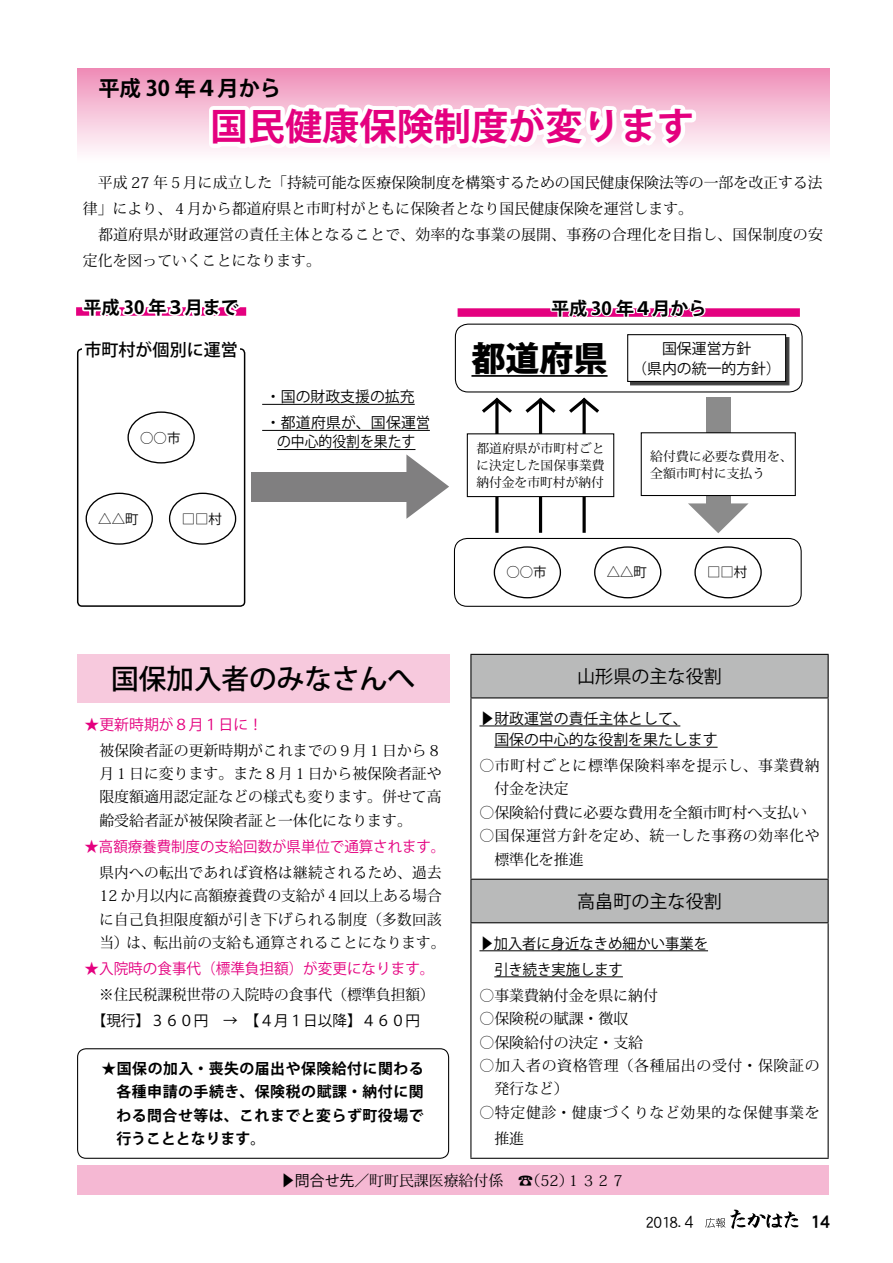
<style>
.page{position:relative;width:893px;height:1263px;background:#fff}
.page>*{position:absolute;margin:0;border:0;box-sizing:border-box;transform-origin:0 0}
.t1{font:700 37.2px "Koz Go Pro";color:#e4007f}
.t2{font:800 34.05px "Koz Go Pro";color:#000}
.t3{font:500 27.6px "Koz Go Pro";color:#000}
.t4{font:700 21.3px "Koz Go Pro";color:#000}
.t5{font:19.2px "DFHS Gothic Std W7";color:#000}
.t6{font:700 18px "Koz Go Pro";color:#000}
.t7{font:18px "Koz Go Pro";color:#000}
.t8{font:17.1px "DFHS Gothic Std W3";color:#000;scale:.93 1}
.t9{font:500 16.95px "Koz Go Pro";color:#000}
.t10{font:14.85px/23.4px "Koz Min Pro";color:#000}
.t11{font:14.85px/23.4px "Koz Min Pro";letter-spacing:.045em;color:#000}
.t12{font:14.85px/21.3px "Koz Go Pro";color:#000}
.t13{font:700 14.85px/23.4px "Koz Go Pro";letter-spacing:.035em;color:#000;text-align:justify}
.t14{font:14.85px "Koz Go Pro";color:#e4007f}
.t15{font:14.85px/26.1px "Koz Go Pro";color:#000;scale:.96 1}
.t16{font:14.85px "Koz Go Pro";color:#000;scale:.93 1}
.t17{font:13.35px "Koz Go Pro";color:#000}
.t18{font:12.75px/17px "Koz Min Pro";letter-spacing:.005em;color:#000;text-align:justify}
.s1{font-family:"Koz Go Pro"}
.s2{font-size:15.9px}
</style>
<div class="page">
<svg style="left:705px;top:1209px;width:93px;height:20px"></svg>
<div style="left:78px;top:68px;width:751px;height:95px;background:linear-gradient(to bottom,#ee8db7,#fff)"></div>
<div style="left:76px;top:307px;width:170px;height:9px;background:#e4007f"></div>
<div style="left:458px;top:308px;width:342px;height:9px;background:#e4007f"></div>
<svg style="left:202px;top:68px;width:498px;height:91px"></svg>
<svg style="left:471px;top:655px;width:357px;height:267px"></svg>
<hr style="left:470px;top:654px;width:359px;height:1px;background:#000">
<hr style="left:470px;top:655px;width:1px;height:42px;background:#000">
<hr style="left:828px;top:655px;width:1px;height:42px;background:#000">
<hr style="left:470px;top:697px;width:359px;height:1px;background:#000">
<hr style="left:470px;top:698px;width:1px;height:181px;background:#000">
<hr style="left:828px;top:698px;width:1px;height:181px;background:#000">
<hr style="left:470px;top:879px;width:359px;height:1px;background:#000">
<hr style="left:470px;top:880px;width:1px;height:42px;background:#000">
<hr style="left:828px;top:880px;width:1px;height:42px;background:#000">
<hr style="left:470px;top:922px;width:359px;height:1px;background:#000">
<hr style="left:470px;top:923px;width:1px;height:235px;background:#000">
<hr style="left:828px;top:923px;width:1px;height:235px;background:#000">
<hr style="left:470px;top:1158px;width:359px;height:1px;background:#000">
<hr style="left:479px;top:725px;width:201px;height:1px;background:#000">
<hr style="left:494px;top:747px;width:224px;height:1px;background:#000">
<hr style="left:479px;top:950px;width:229px;height:1px;background:#000">
<hr style="left:494px;top:976px;width:129px;height:1px;background:#000">
<div style="left:77px;top:654px;width:372px;height:49px;background:#f7c9dd"></div>
<div style="left:77px;top:1048px;width:372px;height:111px;border:1px solid #000;border-radius:9px"></div>
<div style="left:77px;top:1165px;width:752px;height:30px;background:#f5b8d3"></div>
<svg style="left:80px;top:307px;width:166px;height:9px"></svg>
<svg style="left:549px;top:308px;width:158px;height:9px"></svg>
<div style="left:127px;top:411px;width:68px;height:52px;border:1px solid #000;border-radius:50%"></div>
<div style="left:169px;top:493px;width:67px;height:52px;border:1px solid #000;border-radius:50%"></div>
<div style="left:86px;top:493px;width:67px;height:52px;border:1px solid #000;border-radius:50%"></div>
<hr style="left:262px;top:404px;width:153px;height:1px;background:#000">
<hr style="left:262px;top:430px;width:168px;height:1px;background:#000">
<hr style="left:277px;top:449px;width:138px;height:1px;background:#000">
<div style="left:251px;top:472px;width:156px;height:29px;background:#807f80"></div>
<svg style="left:406px;top:454px;width:43px;height:65px"></svg>
<hr style="left:471px;top:375px;width:137px;height:2px;background:#000">
<div style="left:494px;top:546px;width:67px;height:52px;border:1px solid #000;border-radius:50%"></div>
<div style="left:694px;top:546px;width:68px;height:52px;border:1px solid #000;border-radius:50%"></div>
<div style="left:594px;top:546px;width:67px;height:52px;border:1px solid #000;border-radius:50%"></div>
<div style="left:630px;top:337px;width:159px;height:48px;background:#404040"></div>
<div style="left:628px;top:335px;width:158px;height:46px;background:#fff"></div>
<div style="left:627px;top:334px;width:159px;height:48px;border:1px solid #000"></div>
<div style="left:454px;top:538px;width:348px;height:69px;border:1px solid #000;border-radius:13px"></div>
<div style="left:455px;top:324px;width:348px;height:68px;border:1px solid #000;border-radius:13px"></div>
<svg style="left:495px;top:416px;width:4px;height:117px"></svg>
<svg style="left:482px;top:397px;width:30px;height:19px"></svg>
<svg style="left:582px;top:416px;width:4px;height:117px"></svg>
<svg style="left:569px;top:397px;width:30px;height:19px"></svg>
<hr style="left:539px;top:400px;width:3px;height:133px;background:#000">
<svg style="left:525px;top:397px;width:31px;height:19px"></svg>
<div style="left:467px;top:434px;width:147px;height:63px;background:#fff"></div>
<div style="left:467px;top:433px;width:147px;height:64px;border:1px solid #000"></div>
<div style="left:706px;top:397px;width:25px;height:111px;background:#8b8b8b"></div>
<svg style="left:688px;top:503px;width:61px;height:30px"></svg>
<div style="left:641px;top:433px;width:154px;height:62px;background:#fff"></div>
<div style="left:641px;top:432px;width:155px;height:64px;border:1px solid #000"></div>
<div style="left:77px;top:348px;width:168px;height:259px;border:1px solid #000;border-radius:4px"></div>
<div style="left:83px;top:334px;width:157px;height:31px;background:#fff"></div>
<h3 class="t4" style="left:98px;top:75px;width:184px">平成 30 年４月から</h3>
<h1 class="t1" style="left:211px;top:103px;width:485px">国民健康保険制度が変ります</h1>
<p class="t10" style="left:83px;top:169px;width:741px;line-height:26.1px">　平成 27 年５月に成立した「持続可能な医療保険制度を構築するための国民健康保険法等の一部を改正する法律」により、４月から都道府県と市町村がともに保険者となり国民健康保険を運営します。<br>　都道府県が財政運営の責任主体となることで、効率的な事業の展開、事務の合理化を目指し、国保制度の安定化を図っていくことになります。</p>
<p class="t6" style="left:83px;top:295px;width:157px">平成 30 年３月まで</p>
<p class="t6" style="left:551px;top:296px;width:157px">平成 30 年４月から</p>
<p class="t9" style="left:85px;top:339px;width:155px">市町村が個別に運営</p>
<p class="t17" style="left:140px;top:429px;width:42px">○○市</p>
<p class="t17" style="left:98px;top:510px;width:42px">△△町</p>
<p class="t17" style="left:182px;top:510px;width:42px">□□村</p>
<p class="t12" style="left:266px;top:384px;width:165px;line-height:26.1px">・国の財政支援の拡充・都道府県が、国保運営</p>
<p class="t16" style="left:277px;top:432px;width:150px">の中心的役割を果たす</p>
<h2 class="t2" style="left:471px;top:336px;width:138px">都道府県</h2>
<p class="t12" style="left:632px;top:338px;width:150px;line-height:20.2px;text-align:center">国保運営方針<br>（県内の統一的方針）</p>
<p class="t18" style="left:476px;top:439px;width:130px">都道府県が市町村ごとに決定した国保事業費納付金を市町村が納付</p>
<p class="t18" style="left:650px;top:447px;width:144px">給付費に必要な費用を、全額市町村に支払う</p>
<p class="t17" style="left:506px;top:564px;width:42px">○○市</p>
<p class="t17" style="left:607px;top:564px;width:42px">△△町</p>
<p class="t17" style="left:707px;top:564px;width:42px">□□村</p>
<h3 class="t3" style="left:111px;top:661px;width:306px">国保加入者のみなさんへ</h3>
<p class="t14" style="left:85px;top:714px;width:180px">★更新時期が８月１日に！</p>
<p class="t10" style="left:99px;top:738px;width:344px;text-align:justify">被保険者証の更新時期がこれまでの９月１日から８月１日に変ります。また８月１日から被保険者証や限度額適用認定証などの様式も変ります。併せて高齢受給者証が被保険者証と一体化になります。</p>
<p class="t14" style="left:85px;top:837px;width:362px">★高額療養費制度の支給回数が県単位で通算されます。</p>
<p class="t10" style="left:99px;top:860px;width:347px">県内への転出であれば資格は継続されるため、過去<br>12 か月以内に高額療養費の支給が４回以上ある場合に自己負担限度額が引き下げられる制度（多数回該当）は、転出前の支給も通算されることになります。</p>
<p class="t14" style="left:85px;top:959px;width:352px">★入院時の食事代（標準負担額）が変更になります。</p>
<p class="t10" style="left:99px;top:982px;width:337px">※住民税課税世帯の入院時の食事代（標準負担額）</p>
<p class="t12" style="left:92px;top:1010px;width:330px">【現行】３６０円　→　【４月１日以降】４６０円</p>
<p class="t13" style="left:116px;top:1058px;width:309px;text-indent:-15px">★国保の加入・喪失の届出や保険給付に関わる各種申請の手続き、保険税の賦課・納付に関わる問合せ等は、これまでと変らず町役場で行うこととなります。</p>
<p class="t10" style="left:280px;top:1168px;width:347px"><span class="s1">▶問合せ先／</span>町町民課医療給付係　☎（52）１３２７</p>
<p class="t7" style="left:577px;top:665px;width:146px">山形県の主な役割</p>
<p class="t12" style="left:494px;top:708px;width:225px;text-indent:-15px">▶財政運営の責任主体として、<br>国保の中心的な役割を果たします</p>
<p class="t11" style="left:494px;top:753px;width:327px;text-indent:-15px">○市町村ごとに標準保険料率を提示し、事業費納付金を決定</p>
<p class="t10" style="left:479px;top:800px;width:329px">○保険給付費に必要な費用を全額市町村へ支払い</p>
<p class="t11" style="left:494px;top:823px;width:327px;text-indent:-15px">○国保運営方針を定め、統一した事務の効率化や標準化を推進</p>
<p class="t7" style="left:577px;top:889px;width:146px">高畠町の主な役割</p>
<p class="t15" style="left:494px;top:930px;width:224px;text-indent:-15px">▶加入者に身近なきめ細かい事業を引き続き実施します</p>
<p class="t10" style="left:479px;top:983px;width:180px">○事業費納付金を県に納付</p>
<p class="t10" style="left:479px;top:1006px;width:150px">○保険税の賦課・徴収</p>
<p class="t10" style="left:479px;top:1030px;width:165px">○保険給付の決定・支給</p>
<p class="t11" style="left:494px;top:1053px;width:327px;text-indent:-15px">○加入者の資格管理（各種届出の受付・保険証の発行など）</p>
<p class="t11" style="left:494px;top:1099px;width:327px;line-height:26.1px;text-indent:-15px">○特定健診・健康づくりなど効果的な保健事業を推進</p>
<p class="t8" style="left:646px;top:1212px;width:57px">2018<span class="s2">.</span>４</p>
<p class="t5" style="left:810px;top:1211px;width:21px">14</p>
</div>
